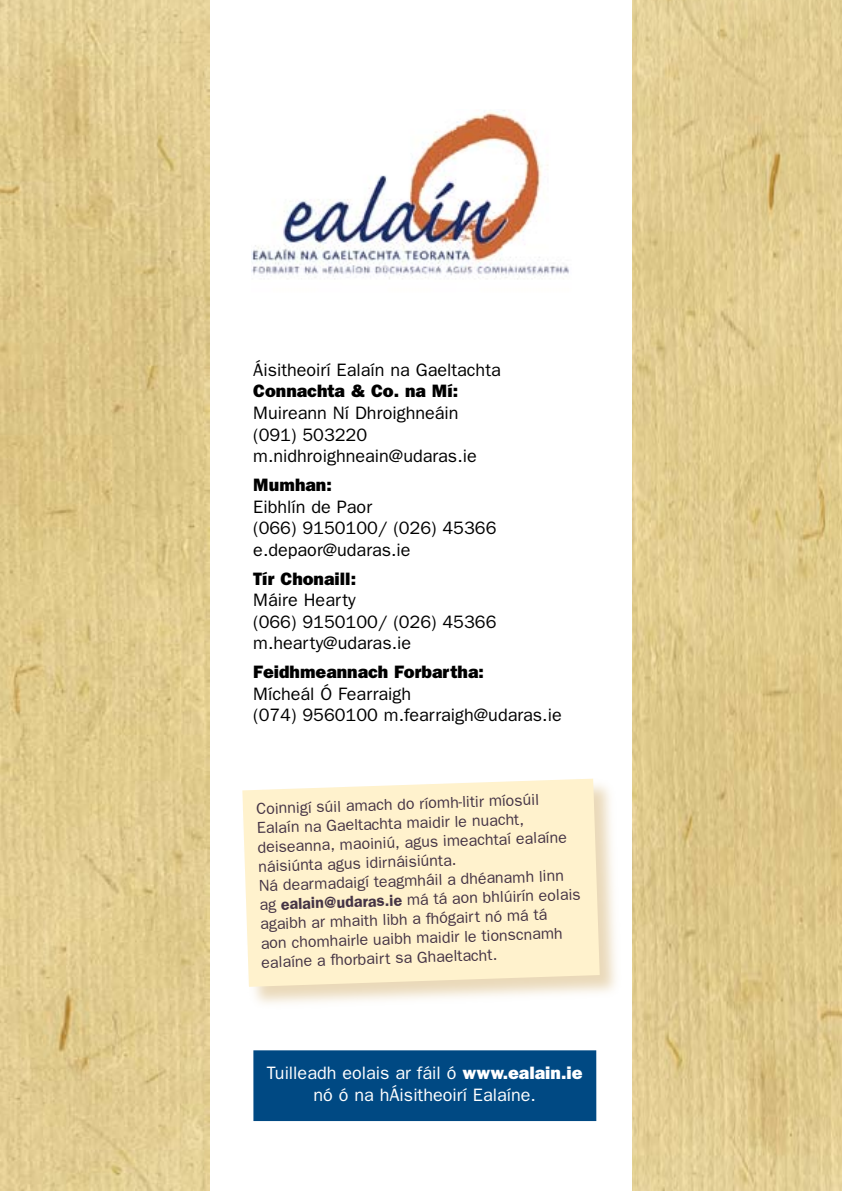
<style>
.page{position:relative;width:842px;height:1191px;background:#fff}
.page>*{position:absolute;margin:0;border:0;box-sizing:border-box;transform-origin:0 0}
.t1{font:18px/21.6px "Franklin Gothic";color:#000}
.t2{font:800 18px "Franklin Gothic";color:#000}
.t3{font:18px/21.6px "Franklin Gothic";color:#fff;text-align:center}
.t4{font:16px/19.2px "Franklin Gothic";color:#453445}
.s1{font-weight:600}
.s2{font-weight:800}
</style>
<div class="page">
<img style="left:251px;top:110px;width:318px;height:170px">
<div style="left:253px;top:1050px;width:343px;height:71px;background:#004983"></div>
<img style="left:0;top:0;width:209px;height:1191px">
<img style="left:632px;top:0;width:210px;height:1191px">
<div style="left:242px;top:778px;width:382px;height:233px;background:#d5b373;opacity:.5"></div>
<svg style="left:242px;top:778px;width:358px;height:208px;fill:#fff2cd"></svg>
<p class="t1" style="left:253px;top:358px;width:249px">Áisitheoirí Ealaín na Gaeltachta</p>
<p class="t2" style="left:253px;top:380px;width:206px">Connachta &amp; Co. na Mí:</p>
<p class="t1" style="left:253px;top:401px;width:225px">Muireann Ní Dhroighneáin (091) 503220 m.nidhroighneain@udaras.ie</p>
<p class="t2" style="left:253px;top:474px;width:80px">Mumhan:</p>
<p class="t1" style="left:253px;top:495px;width:245px">Eibhlín de Paor<br>(066) 9150100/ (026) 45366 e.depaor@udaras.ie</p>
<p class="t2" style="left:253px;top:568px;width:104px">Tír Chonaill:</p>
<p class="t1" style="left:253px;top:589px;width:245px">Máire Hearty<br>(066) 9150100/ (026) 45366 m.hearty@udaras.ie</p>
<p class="t2" style="left:253px;top:661px;width:232px">Feidhmeannach Forbartha:</p>
<p class="t1" style="left:253px;top:682px;width:310px">Mícheál Ó Fearraigh<br>(074) 9560100 m.fearraigh@udaras.ie</p>
<p class="t4" style="left:256px;top:799px;width:323px;rotate:-2deg">Coinnigí súil amach do ríomh-litir míosúil Ealaín na Gaeltachta maidir le nuacht, deiseanna, maoiniú, agus imeachtaí ealaíne náisiúnta agus idirnáisiúnta.<br>Ná dearmadaigí teagmháil a dhéanamh linn ag <span class="s1">ealain@udaras.ie</span> má tá aon bhlúirín eolais agaibh ar mhaith libh a fhógairt nó má tá<br>aon chomhairle uaibh maidir le tionscnamh ealaíne a fhorbairt sa Ghaeltacht.</p>
<p class="t3" style="left:267px;top:1061px;width:317px">Tuilleadh eolais ar fáil ó <span class="s2">www.ealain.ie </span>nó ó na hÁisitheoirí Ealaíne.</p>
</div>
